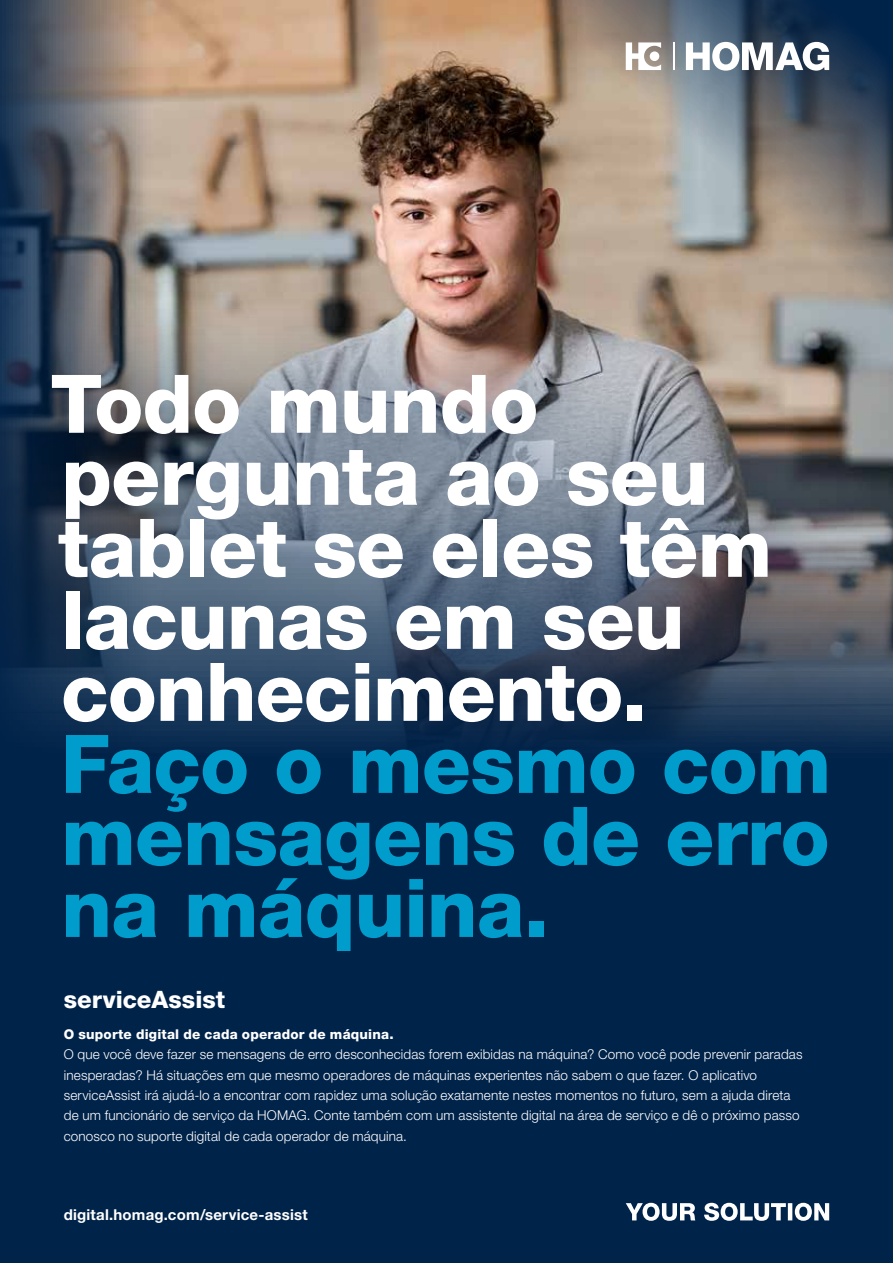
<style>
.page{position:relative;width:893px;height:1263px;background:#00234a}
.page>*{position:absolute;margin:0;border:0;box-sizing:border-box;transform-origin:0 0}
.t1{font:800 81px/72px "Helvetica Neue LTW1 G";letter-spacing:-.01em;color:#fff}
.t2{font:800 81px/72px "Helvetica Neue LTW1 G";letter-spacing:-.01em;color:#009dcc;text-align:justify}
.t3{font:800 24px "Helvetica Neue LTW1 G";color:#fff}
.t4{font:700 15px "Helvetica Neue LTW1 G";letter-spacing:.015em;color:#fff}
.t5{font:300 13.5px/20.4px "Helvetica Neue LTW1 G";letter-spacing:.01em;color:#fff}
.t6{font:800 13.5px "Helvetica Neue LTW1 G";letter-spacing:.015em;color:#fff}
</style>
<div class="page">
<img style="left:0;top:0;width:353px;height:283px">
<svg style="left:0;top:283px;width:893px;height:459px"></svg>
<img style="left:353px;top:0;width:540px;height:417px">
<svg style="left:626px;top:1203px;width:203px;height:18px"></svg>
<svg style="left:686px;top:42px;width:143px;height:29px"></svg>
<svg style="left:626px;top:42px;width:35px;height:28px"></svg>
<hr style="left:672px;top:42px;width:2px;height:28px;background:#fff">
<h1 class="t1" style="left:50px;top:368px;width:723px">Todo mundo pergunta ao seu tablet se eles têm lacunas em seu conhecimento.</h1>
<h1 class="t2" style="left:61px;top:728px;width:772px">Faço o mesmo com mensagens de erro na máquina.</h1>
<h2 class="t3" style="left:64px;top:985px;width:163px">serviceAssist</h2>
<p class="t6" style="left:64px;top:1026px;width:331px">O suporte digital de cada operador de máquina.</p>
<p class="t5" style="left:64px;top:1044px;width:740px">O que você deve fazer se mensagens de erro desconhecidas forem exibidas na máquina? Como você pode prevenir paradas inesperadas? Há situações em que mesmo operadores de máquinas experientes não sabem o que fazer. O aplicativo serviceAssist irá ajudá-lo a encontrar com rapidez uma solução exatamente nestes momentos no futuro, sem a ajuda direta de um funcionário de serviço da HOMAG. Conte também com um assistente digital na área de serviço e dê o próximo passo conosco no suporte digital de cada operador de máquina.</p>
<p class="t4" style="left:64px;top:1206px;width:245px">digital.homag.com/service-assist</p>
</div>
